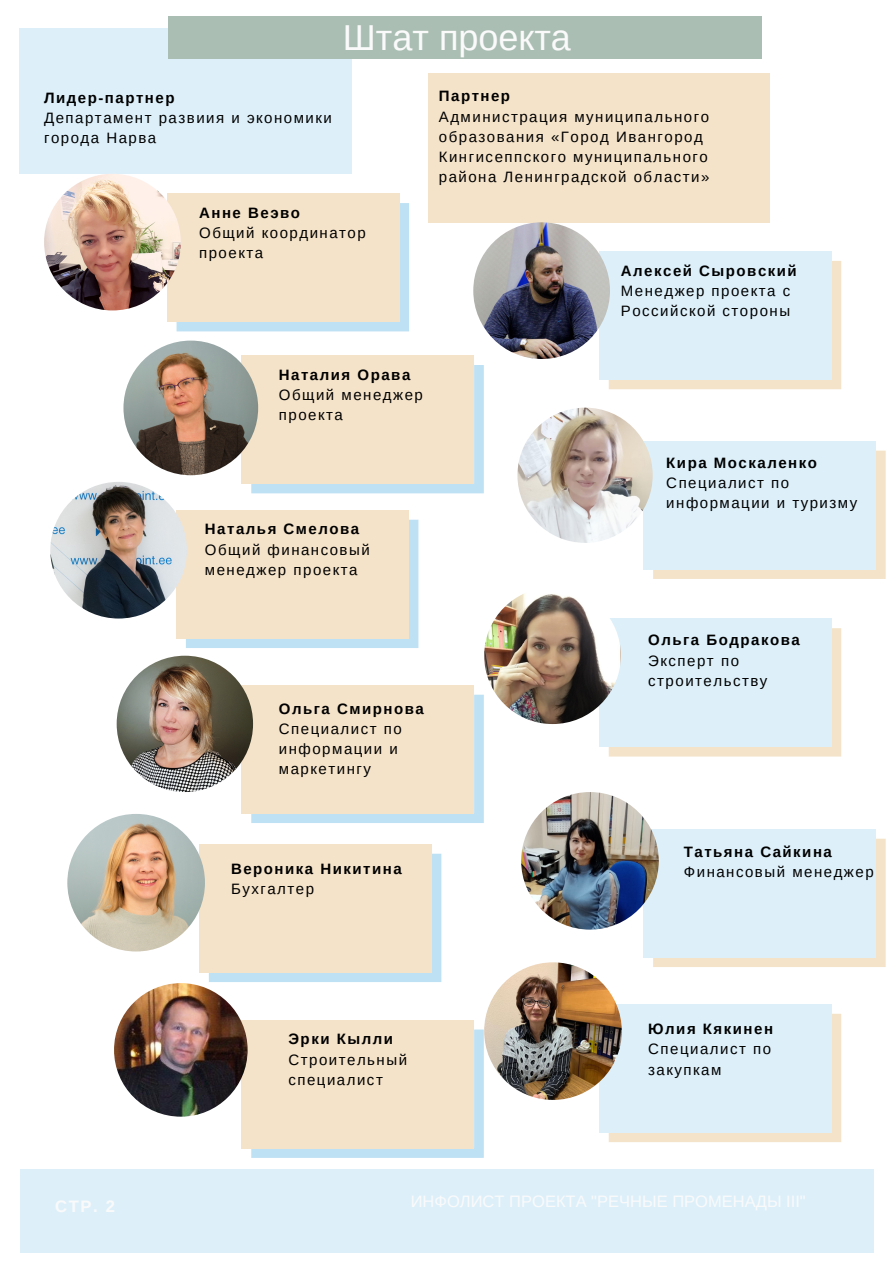
<style>
.page{position:relative;width:894px;height:1264px;background:#fff}
.page>*{position:absolute;margin:0;border:0;box-sizing:border-box;transform-origin:0 0}
.t1{font:36px "Arimo";color:#fafafa}
.t2{font:16.5px "Arimo";color:#fafafa}
.t3{font:700 16.5px "Arimo";color:#fafafa}
.t4{font:15px/20.2px "Arimo";letter-spacing:.1em;color:#000}
.t5{font:700 15px "Arimo";letter-spacing:.1em;color:#000}
</style>
<div class="page">
<div style="left:20px;top:1169px;width:853px;height:83px;background:#ddf0fa"></div>
<div style="left:428px;top:74px;width:340px;height:148px;background:#f4e3c9"></div>
<div style="left:20px;top:28px;width:332px;height:146px;background:#ddf0fa"></div>
<div style="left:176px;top:203px;width:233px;height:128px;background:#bee1f4"></div>
<div style="left:167px;top:193px;width:232px;height:129px;background:#f4e3c9"></div>
<img style="left:44px;top:174px;width:137px;height:136px;border-radius:50%">
<div style="left:251px;top:365px;width:232px;height:128px;background:#bee1f4"></div>
<div style="left:241px;top:355px;width:233px;height:128px;background:#f4e3c9"></div>
<img style="left:123px;top:340px;width:135px;height:135px;border-radius:50%">
<svg style="left:186px;top:519px;width:232px;height:129px"></svg>
<div style="left:176px;top:510px;width:232px;height:128px;background:#f4e3c9"></div>
<img style="left:50px;top:482px;width:137px;height:136px;border-radius:50%">
<svg style="left:251px;top:694px;width:232px;height:129px"></svg>
<div style="left:241px;top:685px;width:233px;height:128px;background:#f4e3c9"></div>
<img style="left:117px;top:655px;width:136px;height:137px;border-radius:50%">
<svg style="left:209px;top:853px;width:232px;height:129px"></svg>
<div style="left:199px;top:844px;width:232px;height:128px;background:#f4e3c9"></div>
<img style="left:67px;top:814px;width:138px;height:137px;border-radius:50%">
<svg style="left:251px;top:1029px;width:232px;height:128px"></svg>
<div style="left:241px;top:1019px;width:233px;height:129px;background:#f4e3c9"></div>
<img style="left:114px;top:983px;width:133px;height:133px;border-radius:50%">
<div style="left:168px;top:16px;width:593px;height:42px;background:#aabeb3"></div>
<svg style="left:608px;top:261px;width:233px;height:128px"></svg>
<div style="left:599px;top:251px;width:232px;height:128px;background:#ddf0fa"></div>
<div style="left:608px;top:628px;width:233px;height:128px;background:#f4e3c9"></div>
<div style="left:599px;top:618px;width:232px;height:129px;background:#ddf0fa"></div>
<svg style="left:653px;top:450px;width:232px;height:129px"></svg>
<div style="left:643px;top:441px;width:232px;height:128px;background:#ddf0fa"></div>
<img style="left:517px;top:407px;width:135px;height:136px;border-radius:50%">
<img style="left:484px;top:587px;width:136px;height:137px;border-radius:50%">
<svg style="left:653px;top:838px;width:232px;height:129px"></svg>
<div style="left:643px;top:829px;width:232px;height:128px;background:#ddf0fa"></div>
<img style="left:521px;top:792px;width:137px;height:137px;border-radius:50%">
<svg style="left:608px;top:1013px;width:233px;height:129px"></svg>
<div style="left:599px;top:1004px;width:232px;height:128px;background:#ddf0fa"></div>
<img style="left:484px;top:962px;width:137px;height:137px;border-radius:50%">
<img style="left:473px;top:222px;width:137px;height:137px;border-radius:50%">
<p class="t5" style="left:44px;top:89px;width:132px">Лидер-партнер</p>
<p class="t4" style="left:44px;top:107px;width:289px">Департамент развиия и экономики города Нарва</p>
<p class="t1" style="left:343px;top:17px;width:229px">Штат проекта</p>
<p class="t5" style="left:438px;top:88px;width:73px">Партнер</p>
<p class="t4" style="left:438px;top:106px;width:272px">Администрация муниципального образования «Город Ивангород<br>Кингисеппского муниципального района Ленинградской области»</p>
<p class="t5" style="left:199px;top:204px;width:102px">Анне Веэво</p>
<p class="t4" style="left:199px;top:223px;width:168px">Общий координатор проекта</p>
<p class="t5" style="left:279px;top:366px;width:133px">Наталия Орава</p>
<p class="t4" style="left:279px;top:385px;width:145px">Общий менеджер</p>
<p class="t4" style="left:279px;top:405px;width:65px">проекта</p>
<p class="t5" style="left:205px;top:521px;width:156px">Наталья Смелова</p>
<p class="t4" style="left:205px;top:539px;width:166px">Общий финансовый менеджер проекта</p>
<p class="t5" style="left:279px;top:700px;width:146px">Ольга Смирнова</p>
<p class="t4" style="left:279px;top:718px;width:124px">Специалист по</p>
<p class="t4" style="left:279px;top:738px;width:120px">информации и</p>
<p class="t4" style="left:279px;top:759px;width:93px">маркетингу</p>
<p class="t5" style="left:231px;top:860px;width:172px">Вероника Никитина</p>
<p class="t4" style="left:231px;top:878px;width:85px">Бухгалтер</p>
<p class="t5" style="left:288px;top:1030px;width:106px">Эрки Кылли</p>
<p class="t4" style="left:288px;top:1049px;width:120px">Строительный</p>
<p class="t4" style="left:288px;top:1069px;width:96px">специалист</p>
<p class="t5" style="left:620px;top:262px;width:177px">Алексей Сыровский</p>
<p class="t4" style="left:620px;top:280px;width:171px">Менеджер проекта c<br>Российской стороны</p>
<p class="t5" style="left:666px;top:454px;width:152px">Кира Москаленко</p>
<p class="t4" style="left:666px;top:472px;width:124px">Специалист по</p>
<p class="t4" style="left:666px;top:493px;width:192px">информации и туризму</p>
<p class="t5" style="left:648px;top:632px;width:153px">Ольга Бодракова</p>
<p class="t4" style="left:648px;top:650px;width:92px">Эксперт по</p>
<p class="t4" style="left:648px;top:670px;width:121px">строительству</p>
<p class="t5" style="left:683px;top:843px;width:149px">Татьяна Сайкина</p>
<p class="t4" style="left:683px;top:862px;width:191px">Финансовый менеджер</p>
<p class="t5" style="left:648px;top:1020px;width:126px">Юлия Кякинен</p>
<p class="t4" style="left:648px;top:1039px;width:124px">Специалист по</p>
<p class="t4" style="left:648px;top:1059px;width:75px">закупкам</p>
<p class="t3" style="left:55px;top:1196px;width:61px">СТР. 2</p>
<p class="t2" style="left:410px;top:1192px;width:396px">ИНФОЛИСТ ПРОЕКТА "РЕЧНЫЕ ПРОМЕНАДЫ III"</p>
</div>
